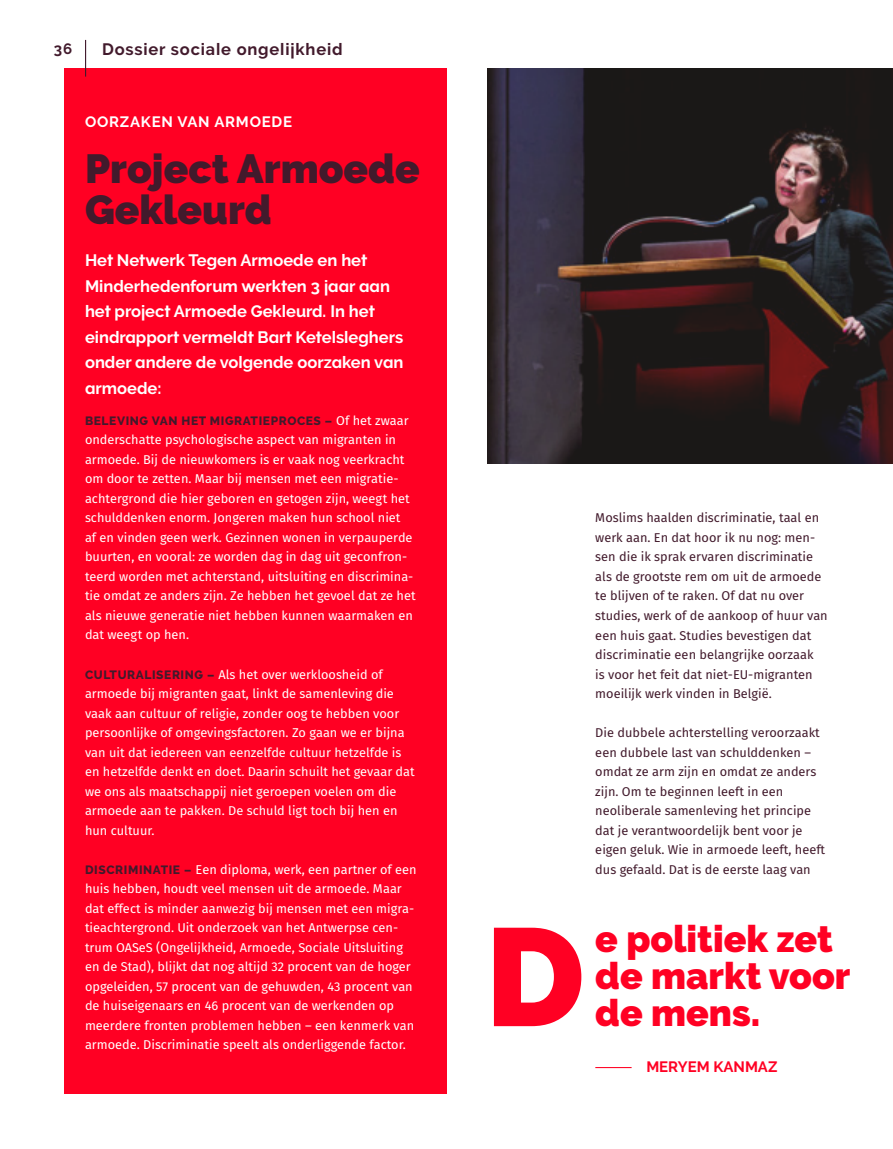
<style>
.page{position:relative;width:893px;height:1149px;background:#fff}
.page>*{position:absolute;margin:0;border:0;box-sizing:border-box;transform-origin:0 0}
.t1{font:900 138.6px "Raleway";color:#ff0023}
.t2{font:900 40.5px/40.5px "Raleway";color:#421a2c}
.t3{font:900 37.2px/37.2px "Raleway";color:#ff0023}
.t4{font:700 16.5px/25.5px "Raleway";color:#fff}
.t5{font:700 16.5px "Raleway";letter-spacing:.05em;color:#421a2c}
.t6{font:700 15px "Raleway";letter-spacing:.05em;color:#fff}
.t7{font:700 15px "Raleway";color:#ff0023}
.t8{font:700 15px "Raleway";color:#421a2c}
.t9{font:12.75px/19.5px "Fira Sans";color:#fff}
.t10{font:12.75px/19.5px "Fira Sans";color:#421a2c}
.t11{font:800 12px "Raleway";letter-spacing:.05em;color:#421a2c}
.s1{font-family:"Fira Sans";font-weight:400;font-size:12.75px;color:#fff}
.s2{font-family:"Raleway";font-weight:800;font-size:12px;color:#421a2c}
</style>
<div class="page">
<div style="left:64px;top:68px;width:382px;height:1025px;background:#ff0023"></div>
<img style="left:488px;top:68px;width:405px;height:395px">
<hr style="left:595px;top:1066px;width:37px;height:1px;background:#ff0023">
<hr style="left:85px;top:40px;width:1px;height:37px;background:#421a2c">
<p class="t8" style="left:54px;top:40px;width:20px">36</p>
<p class="t5" style="left:102px;top:40px;width:242px">Dossier sociale ongelijkheid</p>
<p class="t6" style="left:85px;top:113px;width:208px">OORZAKEN VAN ARMOEDE</p>
<h2 class="t2" style="left:85px;top:149px;width:336px">Project Armoede<br>Gekleurd</h2>
<p class="t4" style="left:85px;top:247px;width:320px">Het Netwerk Tegen Armoede en het<br>Minderhedenforum werkten 3 jaar aan het project Armoede Gekleurd. In het eindrapport vermeldt Bart Ketelsleghers onder andere de volgende oorzaken van armoede:</p>
<p class="t11" style="left:85px;top:413px;width:325px">BELEVING VAN HET MIGRATIEPROCES – <span class="s1">Of het zwaar</span></p>
<p class="t9" style="left:85px;top:430px;width:332px">onderschatte psychologische aspect van migranten in armoede. Bij de nieuwkomers is er vaak nog veerkracht om door te zetten. Maar bij mensen met een migratie&shy;achtergrond die hier geboren en getogen zijn, weegt het schulddenken enorm. Jongeren maken hun school niet<br>af en vinden geen werk. Gezinnen wonen in verpauperde buurten, en vooral: ze worden dag in dag uit geconfron&shy;teerd worden met achterstand, uitsluiting en discrimina&shy;tie omdat ze anders zijn. Ze hebben het gevoel dat ze het als nieuwe generatie niet hebben kunnen waarmaken en dat weegt op hen.</p>
<p class="t9" style="left:85px;top:664px;width:331px"><span class="s2">CULTURALISERING –</span> Als het over werkloosheid of armoede bij migranten gaat, linkt de samenleving die vaak aan cultuur of religie, zonder oog te hebben voor persoonlijke of omgevingsfactoren. Zo gaan we er bijna van uit dat iedereen van eenzelfde cultuur hetzelfde is en hetzelfde denkt en doet. Daarin schuilt het gevaar dat we ons als maatschappij niet geroepen voelen om die armoede aan te pakken. De schuld ligt toch bij hen en hun cultuur.</p>
<p class="t9" style="left:85px;top:859px;width:333px"><span class="s2">DISCRIMINATIE –</span> Een diploma, werk, een partner of een huis hebben, houdt veel mensen uit de armoede. Maar dat effect is minder aanwezig bij mensen met een migra&shy;tieachtergrond. Uit onderzoek van het Antwerpse cen&shy;trum OASeS (Ongelijkheid, Armoede, Sociale Uitsluiting en de Stad), blijkt dat nog altijd 32 procent van de hoger opgeleiden, 57 procent van de gehuwden, 43 procent van de huiseigenaars en 46 procent van de werkenden op meerdere fronten problemen hebben – een kenmerk van armoede. Discriminatie speelt als onderliggende factor.</p>
<p class="t10" style="left:595px;top:508px;width:234px">Moslims haalden discriminatie, taal en werk aan. En dat hoor ik nu nog: men&shy;sen die ik sprak ervaren discriminatie als de grootste rem om uit de armoede te blijven of te raken. Of dat nu over studies, werk of de aankoop of huur van een huis gaat. Studies bevestigen dat discriminatie een belangrijke oorzaak<br>is voor het feit dat niet-EU-migranten moeilijk werk vinden in België.</p>
<p class="t10" style="left:595px;top:722px;width:231px">Die dubbele achterstelling veroorzaakt een dubbele last van schulddenken – omdat ze arm zijn en omdat ze anders zijn. Om te beginnen leeft in een neoliberale samenleving het principe dat je verantwoordelijk bent voor je eigen geluk. Wie in armoede leeft, heeft dus gefaald. Dat is de eerste laag van</p>
<h1 class="t1" style="left:485px;top:896px;width:101px">D</h1>
<h3 class="t3" style="left:595px;top:919px;width:257px">e politiek zet de markt voor de mens.</h3>
<p class="t7" style="left:646px;top:1058px;width:133px">MERYEM KANMAZ</p>
</div>
